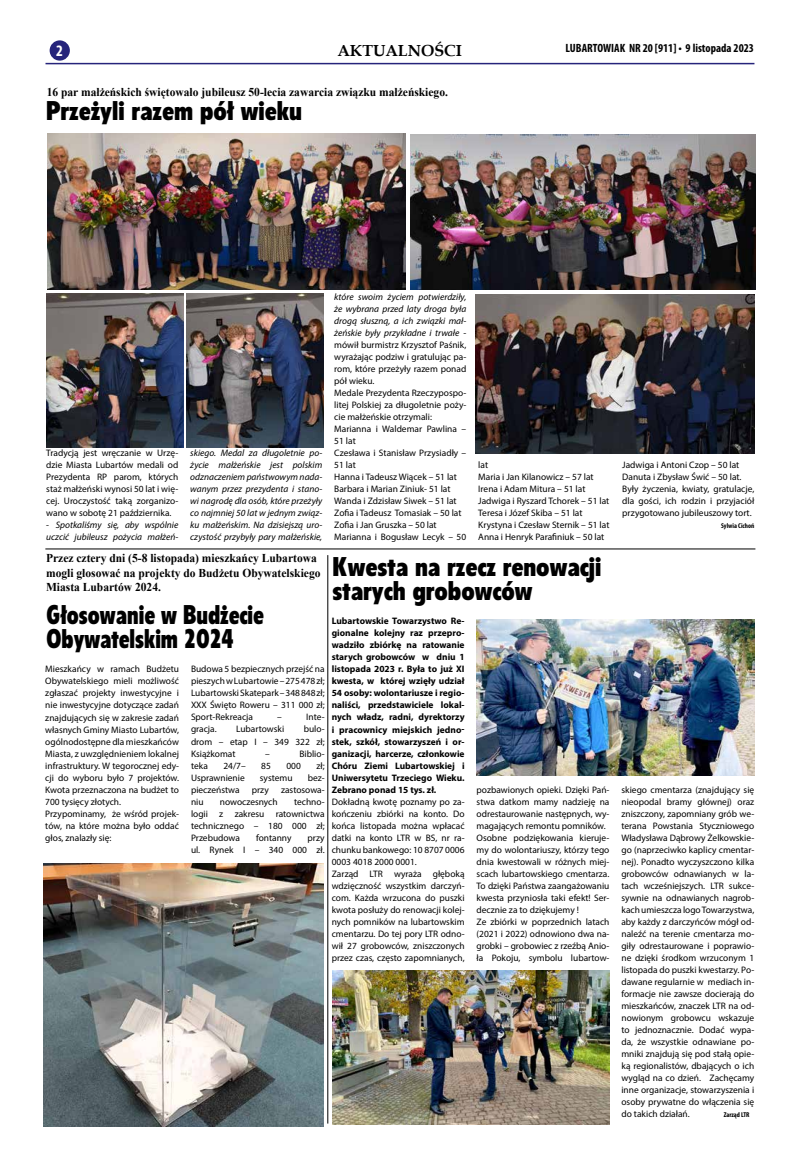
<style>
.page{position:relative;width:794px;height:1163px;background:#fff}
.page>*{position:absolute;margin:0;border:0;box-sizing:border-box;transform-origin:0 0}
.t1{font:26.1px/24px "EFN Olivea OT";color:#000}
.t2{font:26.1px/24px "EFN Olivea OT";color:#000;scale:.87 1}
.t3{font:700 16px "Book Antiqua";color:#000}
.t4{font:700 condensed 16px "Myriad Pro";color:#fff}
.t5{font:700 12px/14.4px "Times New Roman";color:#000;scale:.96 1}
.t6{font:700 condensed 12px "Myriad Pro";color:#000}
.t7{font:9.4px/12px "Myriad Pro";color:#000}
.t8{font:700 9.4px/12px "Myriad Pro";color:#000;text-align:justify}
.t9{font:italic 9.4px/12px "Myriad Pro";color:#000}
.t10{font:700 condensed 7px "Myriad Pro";color:#000}
.s1{font-style:normal}
.s2{font-style:italic}
</style>
<div class="page">
<div style="left:50px;top:40px;width:20px;height:21px;background:#26247b;border-radius:50%"></div>
<hr style="left:45px;top:63px;width:709px;height:1px;background:#26247b">
<hr style="left:45px;top:548px;width:710px;height:1px;background:#000">
<img style="left:47px;top:134px;width:358px;height:156px">
<img style="left:411px;top:134px;width:344px;height:155px">
<img style="left:475px;top:294px;width:279px;height:160px">
<img style="left:187px;top:294px;width:136px;height:153px">
<img style="left:46px;top:293px;width:137px;height:154px">
<img style="left:43px;top:863px;width:281px;height:263px">
<hr style="left:327px;top:555px;width:1px;height:568px;background:#000">
<img style="left:477px;top:620px;width:277px;height:155px">
<img style="left:332px;top:970px;width:278px;height:153px">
<h2 class="t4" style="left:56px;top:40px;width:8px">2</h2>
<h2 class="t3" style="left:337px;top:39px;width:126px">AKTUALNOŚCI</h2>
<p class="t5" style="left:47px;top:85px;width:419px">16 par małżeńskich świętowało jubileusz 50-lecia zawarcia związku małżeńskiego.</p>
<h1 class="t1" style="left:46px;top:98px;width:257px">Przeżyli razem pół wieku</h1>
<p class="t6" style="left:565px;top:41px;width:190px">LUBARTOWIAK NR 20 [911] • 9 listopada 2023</p>
<p class="t7" style="left:46px;top:447px;width:133px;text-align:justify">Tradycją jest wręczanie w Urzę&shy;dzie Miasta Lubartów medali od Prezydenta RP parom, których staż małżeński wynosi 50 lat i wię&shy;cej. Uroczystość taką zorganizo&shy;wano w sobotę 21 października.</p>
<p class="t9" style="left:46px;top:519px;width:133px"><span class="s1">-</span> Spotkaliśmy się, aby wspólnie uczcić jubileusz pożycia małżeń-</p>
<p class="t9" style="left:190px;top:447px;width:133px;text-align:justify">skiego. Medal za długoletnie po&shy;życie małżeńskie jest polskim odznaczeniem państwowym nada&shy;wanym przez prezydenta i stano&shy;wi nagrodę dla osób, które przeżyły co najmniej 50 lat w jednym związ&shy;ku małżeńskim. Na dzisiejszą uro&shy;czystość przybyły pary małżeńskie,</p>
<p class="t7" style="left:334px;top:291px;width:133px"><span class="s2">które swoim życiem potwierdziły, że wybrana przed laty droga była drogą słuszną, a ich związki mał&shy;żeńskie były przykładne i trwałe</span> - mówił burmistrz Krzysztof Paśnik, wyrażając podziw i gratulując pa&shy;rom, które przeżyły razem ponad pół wieku.<br>Medale Prezydenta Rzeczypospo&shy;litej Polskiej za długoletnie poży&shy;cie małżeńskie otrzymali:<br>Marianna i Waldemar Pawlina –<br>51 lat<br>Czesława i Stanisław Przysiadły –<br>51 lat<br>Hanna i Tadeusz Wiącek – 51 lat<br>Barbara i Marian Ziniuk- 51 lat<br>Wanda i Zdzisław Siwek – 51 lat<br>Zofia i Tadeusz Tomasiak – 50 lat<br>Zofia i Jan Gruszka – 50 lat<br>Marianna i Bogusław Lecyk – 50</p>
<p class="t7" style="left:478px;top:459px;width:133px">lat<br>Maria i Jan Kilanowicz – 57 lat<br>Irena i Adam Mitura – 51 lat<br>Jadwiga i Ryszard Tchorek – 51 lat<br>Teresa i Józef Skiba – 51 lat<br>Krystyna i Czesław Sternik – 51 lat<br>Anna i Henryk Parafiniuk – 50 lat</p>
<p class="t7" style="left:622px;top:459px;width:133px">Jadwiga i Antoni Czop – 50 lat<br>Danuta i Zbysław Świć – 50 lat.<br>Były życzenia, kwiaty, gratulacje, dla gości, ich rodzin i przyjaciół przygotowano jubileuszowy tort.</p>
<p class="t10" style="left:721px;top:521px;width:35px">Sylwia Cichoń</p>
<p class="t5" style="left:46px;top:550px;width:287px">Przez cztery dni (5-8 listopada) mieszkańcy Lubartowa mogli głosować na projekty do Budżetu Obywatelskiego<br>Miasta Lubartów 2024.</p>
<h1 class="t1" style="left:332px;top:554px;width:270px">Kwesta na rzecz renowacji starych grobowców</h1>
<p class="t8" style="left:332px;top:615px;width:134px">Lubartowskie Towarzystwo Re&shy;gionalne kolejny raz przepro&shy;wadziło zbiórkę na ratowanie starych grobowców w dniu 1 listopada 2023 r. Była to już XI kwesta, w której wzięły udział 54 osoby: wolontariusze i regio&shy;naliści, przedstawiciele lokal&shy;nych władz, radni, dyrektorzy i pracownicy miejskich jedno&shy;stek, szkół, stowarzyszeń i or&shy;ganizacji, harcerze, członkowie Chóru Ziemi Lubartowskiej i Uniwersytetu Trzeciego Wieku.<br>Zebrano ponad 15 tys. zł.</p>
<p class="t7" style="left:332px;top:795px;width:134px">Dokładną kwotę poznamy po za&shy;kończeniu zbiórki na konto. Do końca listopada można wpłacać datki na konto LTR w BS, nr ra&shy;chunku bankowego: 10 8707 0006<br>0003 4018 2000 0001.<br>Zarząd LTR wyraża głęboką wdzięczność wszystkim darczyń&shy;com. Każda wrzucona do puszki kwota posłuży do renowacji kolej&shy;nych pomników na lubartowskim cmentarzu. Do tej pory LTR odno&shy;wił 27 grobowców, zniszczonych przez czas, często zapomnianych,</p>
<h1 class="t2" style="left:47px;top:602px;width:251px">Głosowanie w Budżecie<br>Obywatelskim 2024</h1>
<p class="t7" style="left:45px;top:663px;width:135px">Mieszkańcy w ramach Budżetu<br>Obywatelskiego mieli możliwość zgłaszać projekty inwestycyjne i nie inwestycyjne dotyczące zadań znajdujących się w zakresie zadań własnych Gminy Miasto Lubartów, ogólnodostępne dla mieszkańców<br>Miasta, z uwzględnieniem lokalnej infrastruktury. W tegorocznej edy&shy;cji do wyboru było 7 projektów.<br>Kwota przeznaczona na budżet to<br>700 tysięcy złotych.<br>Przypominamy, że wśród projek&shy;tów, na które można było oddać głos, znalazły się:</p>
<p class="t7" style="left:191px;top:663px;width:135px;text-align:justify">Budowa 5 bezpiecznych przejść na pieszych w Lubartowie – 275 478 zł; Lubartowski Skatepark – 348 848 zł; XXX Święto Roweru – 311 000 zł; Sport-Rekreacja</p>
<p class="t7" style="left:277px;top:711px;width:6px">–</p>
<p class="t7" style="left:306px;top:711px;width:20px">Inte-</p>
<p class="t7" style="left:191px;top:723px;width:135px;text-align:justify;text-indent:113px">bulo&shy;drom – etap I – 349 322 zł; Książkomat</p>
<p class="t7" style="left:191px;top:723px;width:27px">gracja.</p>
<p class="t7" style="left:236px;top:723px;width:50px">Lubartowski</p>
<p class="t7" style="left:299px;top:747px;width:27px">Biblio-</p>
<p class="t7" style="left:191px;top:759px;width:18px">teka</p>
<p class="t7" style="left:223px;top:759px;width:24px">24/7–</p>
<p class="t7" style="left:261px;top:759px;width:11px">85</p>
<p class="t7" style="left:286px;top:759px;width:16px">000</p>
<p class="t7" style="left:316px;top:759px;width:10px">zł;</p>
<p class="t7" style="left:191px;top:771px;width:55px">Usprawnienie</p>
<p class="t7" style="left:260px;top:771px;width:34px">systemu</p>
<p class="t7" style="left:308px;top:771px;width:18px">bez-</p>
<p class="t7" style="left:191px;top:783px;width:50px">pieczeństwa</p>
<p class="t7" style="left:252px;top:783px;width:19px">przy</p>
<p class="t7" style="left:281px;top:783px;width:45px">zastosowa-</p>
<p class="t7" style="left:191px;top:795px;width:14px">niu</p>
<p class="t7" style="left:220px;top:795px;width:59px">nowoczesnych</p>
<p class="t7" style="left:476px;top:783px;width:134px">pozbawionych opieki. Dzięki Pań&shy;stwa datkom mamy nadzieję na odrestaurowanie następnych, wy&shy;magających remontu pomników.<br>Osobne podziękowania kieruje&shy;my do wolontariuszy, którzy tego dnia kwestowali w różnych miej&shy;scach lubartowskiego cmentarza.<br>To dzięki Państwa zaangażowaniu kwesta przyniosła taki efekt! Ser&shy;decznie za to dziękujemy !<br>Ze zbiórki w poprzednich latach (2021 i 2022) odnowiono dwa na&shy;grobki – grobowiec z rzeźbą Anio&shy;ła Pokoju, symbolu lubartow-</p>
<p class="t7" style="left:621px;top:783px;width:134px;text-align:justify">skiego cmentarza (znajdujący się nieopodal bramy głównej) oraz zniszczony, zapomniany grób we&shy;terana Powstania Styczniowego Władysława Dąbrowy Żelkowskie&shy;go (naprzeciwko kaplicy cmentar&shy;nej). Ponadto wyczyszczono kilka grobowców odnawianych w la&shy;tach wcześniejszych. LTR sukce&shy;sywnie na odnawianych nagrob&shy;kach umieszcza logo Towarzystwa, aby każdy z darczyńców mógł od&shy;naleźć na terenie cmentarza mo&shy;giły odrestaurowane i poprawio&shy;ne dzięki środkom wrzuconym 1 listopada do puszki kwestarzy. Po&shy;dawane regularnie w mediach in&shy;formacje nie zawsze docierają do mieszkańców, znaczek LTR na od&shy;nowionym grobowcu wskazuje to jednoznacznie. Dodać wypa&shy;da, że wszystkie odnawiane po&shy;mniki znajdują się pod stałą opie&shy;ką regionalistów, dbających o ich wygląd na co dzień. Zachęcamy inne organizacje, stowarzyszenia i osoby prywatne do włączenia się do takich działań.</p>
<p class="t7" style="left:191px;top:795px;width:135px;text-align:justify;text-indent:103px">techno&shy;logii z zakresu ratownictwa technicznego – 180 000 zł; Przebudowa</p>
<p class="t7" style="left:256px;top:831px;width:37px">fontanny</p>
<p class="t7" style="left:191px;top:831px;width:135px;text-align:right">przy<br>ul. Rynek I – 340 000 zł.</p>
<p class="t10" style="left:723px;top:1109px;width:27px">Zarząd LTR</p>
</div>
